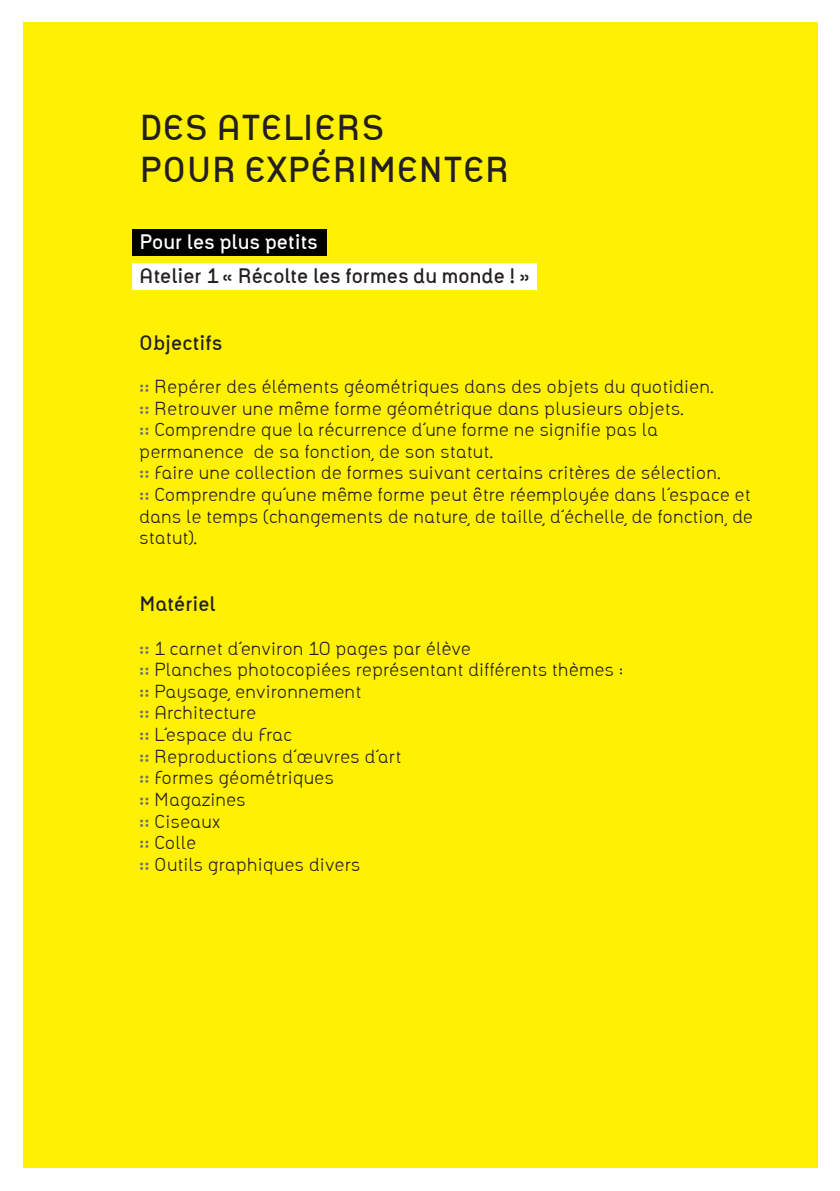
<style>
.page{position:relative;width:840px;height:1191px;background:#fff}
.page>*{position:absolute;margin:0;border:0;box-sizing:border-box;transform-origin:0 0}
.t1{font:700 34.4px/41.2px "Agence";color:#231f20}
.t2{font:700 20px "Agence";color:#231f20}
.t3{font:700 20px "Agence";color:#fff}
.t4{font:300 18px/21.6px "Agence";color:#231f20}
.s1{font-weight:700;color:#6c6d70}
</style>
<div class="page">
<div style="left:23px;top:23px;width:793px;height:1145px;background:#fff101"></div>
<div style="left:132px;top:229px;width:195px;height:26px;background:#000"></div>
<div style="left:132px;top:263px;width:405px;height:26px;background:#fff"></div>
<h1 class="t1" style="left:139px;top:107px;width:371px">Des ateliers<br>pour expérimenter</h1>
<p class="t3" style="left:139px;top:230px;width:180px">Pour les plus petits</p>
<p class="t2" style="left:139px;top:263px;width:391px">A telier 1 « R écolte les formes du monde ! »</p>
<p class="t2" style="left:139px;top:331px;width:85px">Objectifs</p>
<p class="t4" style="left:139px;top:376px;width:615px"><span class="s1">::</span> Repérer des éléments géométriques dans des objets du quotidien.<br><span class="s1">::</span> Retrouver une même forme géométrique dans plusieurs objets.<br><span class="s1">::</span> Comprendre que la récurrence d’une forme ne signif ie pas la permanence de sa fonction, de son statut.<br><span class="s1">::</span> Faire une collection de formes suivant certains critères de sélection.<br><span class="s1">::</span> Comprendre qu’une même forme peut être réemployée dans l’espace et dans le temps (changements de nature, de taille, d’échelle, de fonction, de statut).</p>
<p class="t2" style="left:139px;top:592px;width:78px">Matériel</p>
<p class="t4" style="left:139px;top:637px;width:485px"><span class="s1">::</span> 1 carnet d’environ 10 pages par élève<br><span class="s1">::</span> Planches photocopiées représentant différents thèmes : <span class="s1">::</span> Paysage, environnement<br><span class="s1">::</span> Architecture<br><span class="s1">::</span> L’espace du Frac<br><span class="s1">::</span> Reproductions d’œuvres d’art<br><span class="s1">::</span> Formes géométriques<br><span class="s1">::</span> Magazines<br><span class="s1">::</span> Ciseaux<br><span class="s1">::</span> Colle<br><span class="s1">::</span> Outils graphiques divers</p>
</div>
